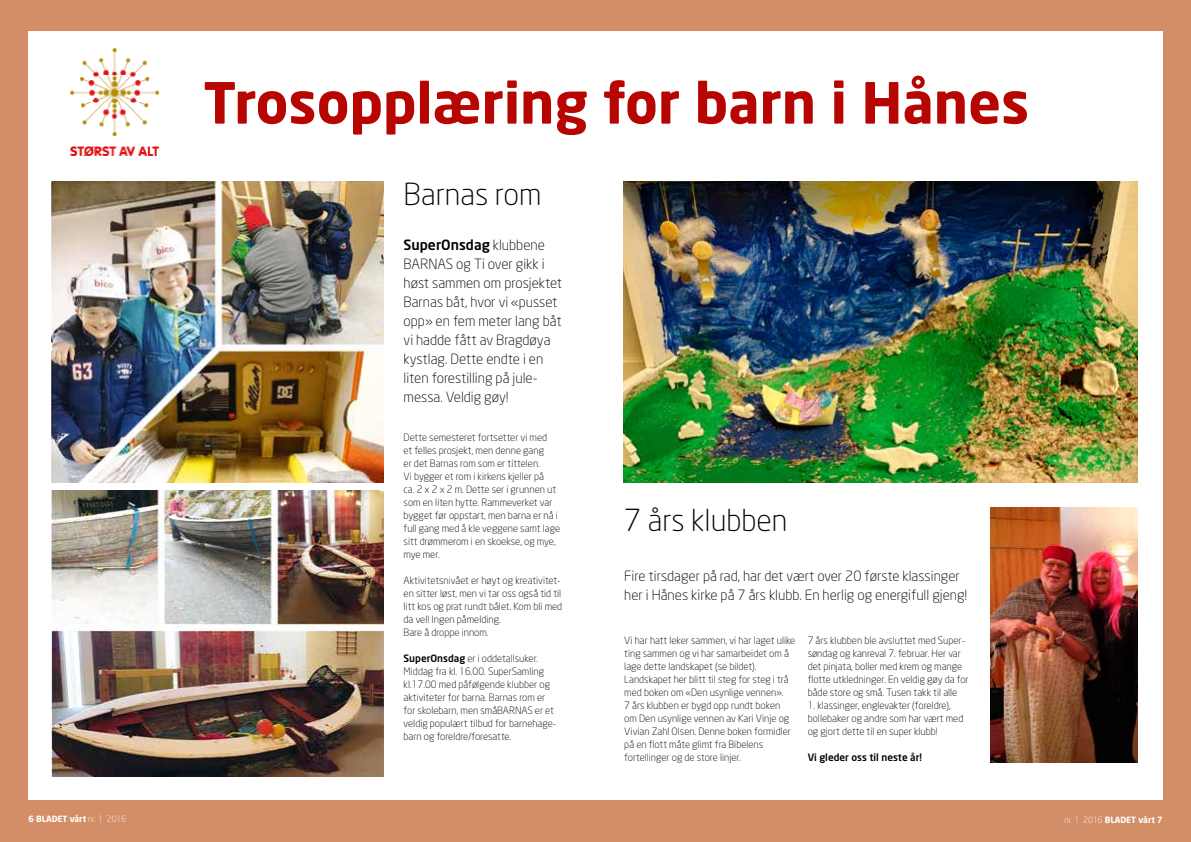
<style>
.page{position:relative;width:1191px;height:842px;background:#d48e67}
.page>*{position:absolute;margin:0;border:0;box-sizing:border-box;transform-origin:0 0}
.t1{font:700 56px "Neo Sans";color:#b70502}
.t2{font:300 30px "Neo Sans";color:#000}
.t3{font:300 14px/19px "Neo Sans";color:#000}
.t4{font:300 10px/13px "Neo Sans";color:#000}
.t5{font:500 10px "Neo Sans";color:#000}
.t6{font:700 8.5px "Neo Sans";color:#fff}
.s1{font-weight:500}
.s2{font-weight:300}
</style>
<div class="page">
<div style="left:28px;top:31px;width:1134px;height:768px;background:#fff"></div>
<img style="left:71px;top:49px;width:87px;height:107px">
<img style="left:51px;top:490px;width:332px;height:287px">
<img style="left:624px;top:181px;width:513px;height:301px">
<img style="left:990px;top:507px;width:147px;height:256px">
<img style="left:51px;top:181px;width:332px;height:301px">
<h1 class="t1" style="left:203px;top:67px;width:827px">Trosopplæring for barn i Hånes</h1>
<h2 class="t2" style="left:403px;top:176px;width:139px">Barnas rom</h2>
<h3 class="t3" style="left:403px;top:235px;width:160px"><span class="s1">SuperOnsdag</span> klubbene<br>BARNAS og Ti over gikk i høst sammen om prosjektet<br>Barnas båt, hvor vi «pusset opp» en fem meter lang båt vi hadde fått av Bragdøya kystlag. Dette endte i en liten forestilling på jule&shy;messa. Veldig gøy!</h3>
<p class="t4" style="left:403px;top:430px;width:158px">Dette semesteret fortsetter vi med<br>et felles prosjekt, men denne gang<br>er det Barnas rom som er tittelen.<br>Vi bygger et rom i kirkens kjeller på<br>ca. 2 x 2 x 2 m. Dette ser i grunnen ut som en liten hytte. Rammeverket var bygget før oppstart, men barna er nå i full gang med å kle veggene samt lage sitt drømmerom i en skoekse, og mye, mye mer.</p>
<p class="t4" style="left:403px;top:573px;width:160px">Aktivitetsnivået er høyt og kreativitet&shy;en sitter løst, men vi tar oss også tid til litt kos og prat rundt bålet. Kom bli med da vel! Ingen påmelding.<br>Bare å droppe innom.</p>
<p class="t4" style="left:403px;top:651px;width:154px"><span class="s1">SuperOnsdag</span> er i oddetallsuker.<br>Middag fra kl. 16.00. SuperSamling kl.17.00 med påfølgende klubber og aktiviteter for barna. Barnas rom er for skolebarn, men småBARNAS er et veldig populært tilbud for barnehage&shy;barn og foreldre/foresatte.</p>
<h2 class="t2" style="left:624px;top:502px;width:165px">7 års klubben</h2>
<h3 class="t3" style="left:624px;top:566px;width:345px">Fire tirsdager på rad, har det vært over 20 første klassinger her i Hånes kirke på 7 års klubb. En herlig og energifull gjeng!</h3>
<p class="t4" style="left:807px;top:634px;width:162px">7 års klubben ble avsluttet med Super&shy;søndag og kanreval 7. februar. Her var det pinjata, boller med krem og mange flotte utkledninger. En veldig gøy da for både store og små. Tusen takk til alle</p>
<p class="t4" style="left:807px;top:699px;width:157px">1. klassinger, englevakter (foreldre), bollebaker og andre som har vært med og gjort dette til en super klubb!</p>
<p class="t5" style="left:807px;top:751px;width:116px">Vi gleder oss til neste år!</p>
<p class="t4" style="left:624px;top:634px;width:172px">Vi har hatt leker sammen, vi har laget ulike ting sammen og vi har samarbeidet om å lage dette landskapet (se bildet).<br>Landskapet her blitt til steg for steg i trå med boken om «Den usynlige vennen».<br>7 års klubben er bygd opp rundt boken om Den usynlige vennen av Kari Vinje og Vivian Zahl Olsen. Denne boken formidler på en flott måte glimt fra Bibelens fortellinger og de store linjer.</p>
<p class="t6" style="left:28px;top:813px;width:100px">6 BLADET vårt <span class="s2">nr. 1 2016</span></p>
<p class="t6" style="left:1064px;top:815px;width:100px"><span class="s2">nr. 1 2016</span> BLADET vårt 7</p>
</div>
